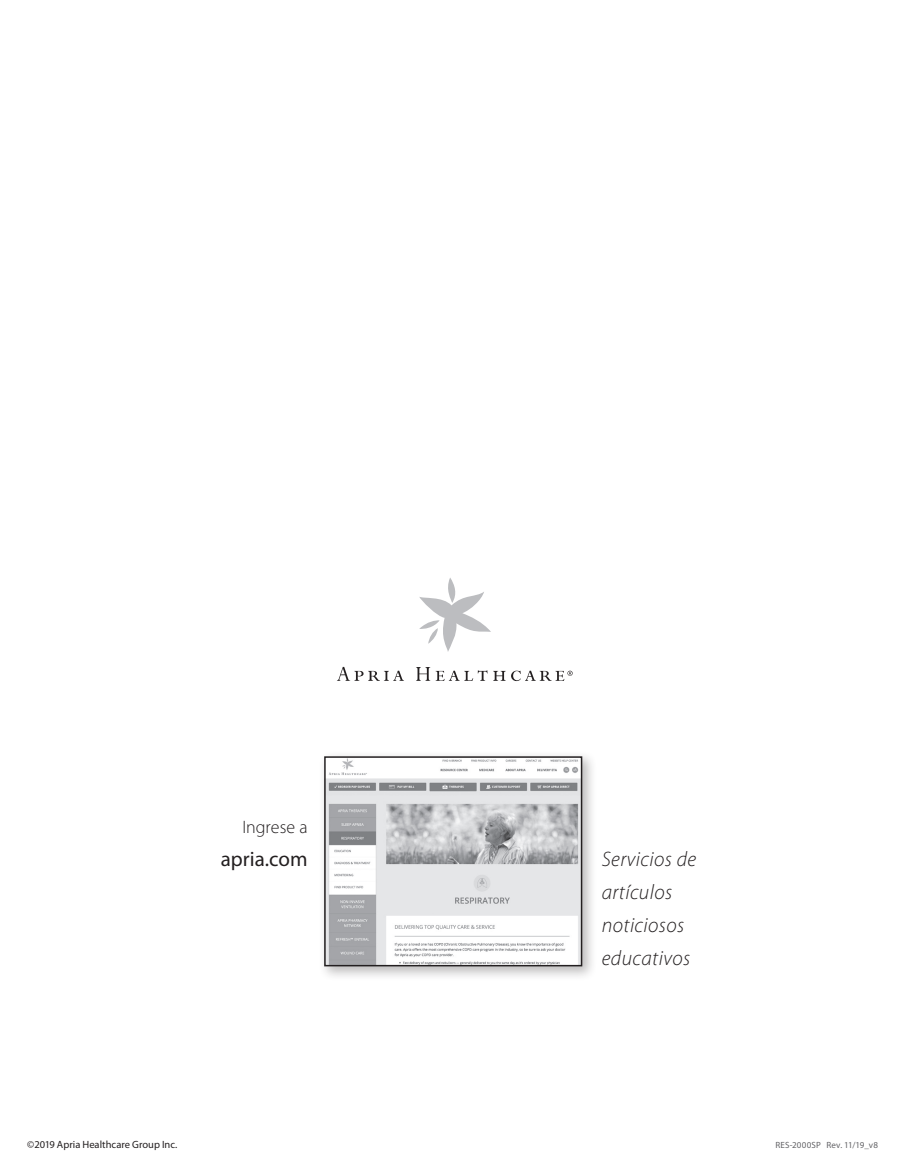
<style>
.page{position:relative;width:905px;height:1175px;background:#fff}
.page>*{position:absolute;margin:0;border:0;box-sizing:border-box;transform-origin:0 0}
.t1{font:italic 300 21px/33px "Myriad Pro";letter-spacing:.02em;color:#231f20}
.t2{font:21px "Myriad Pro";color:#231f20}
.t3{font:300 18px "Myriad Pro";color:#231f20}
.t4{font:10.5px "Myriad Pro";color:#231f20}
.t5{font:9px "Myriad Pro";letter-spacing:.02em;color:#636366}
</style>
<div class="page">
<svg style="left:337px;top:667px;width:67px;height:14px"></svg>
<svg style="left:416px;top:667px;width:71px;height:14px"></svg>
<svg style="left:493px;top:671px;width:12px;height:10px"></svg>
<svg style="left:419px;top:578px;width:72px;height:74px"></svg>
<svg style="left:511px;top:670px;width:61px;height:11px"></svg>
<div style="left:318px;top:750px;width:278px;height:230px;background:#231f20;opacity:.3"></div>
<img style="left:327px;top:759px;width:252px;height:204px">
<div style="left:324px;top:756px;width:258px;height:210px;border:2px solid #231f20"></div>
<p class="t3" style="left:242px;top:816px;width:67px">Ingrese a</p>
<p class="t2" style="left:221px;top:846px;width:88px">apria.com</p>
<p class="t1" style="left:602px;top:842px;width:96px">Servicios de artículos noticiosos educativos</p>
<p class="t4" style="left:27px;top:1138px;width:152px">©2019 Apria Healthcare Group Inc.</p>
<p class="t5" style="left:775px;top:1139px;width:104px">RES-2000SP Rev. 11/19_v8</p>
</div>
